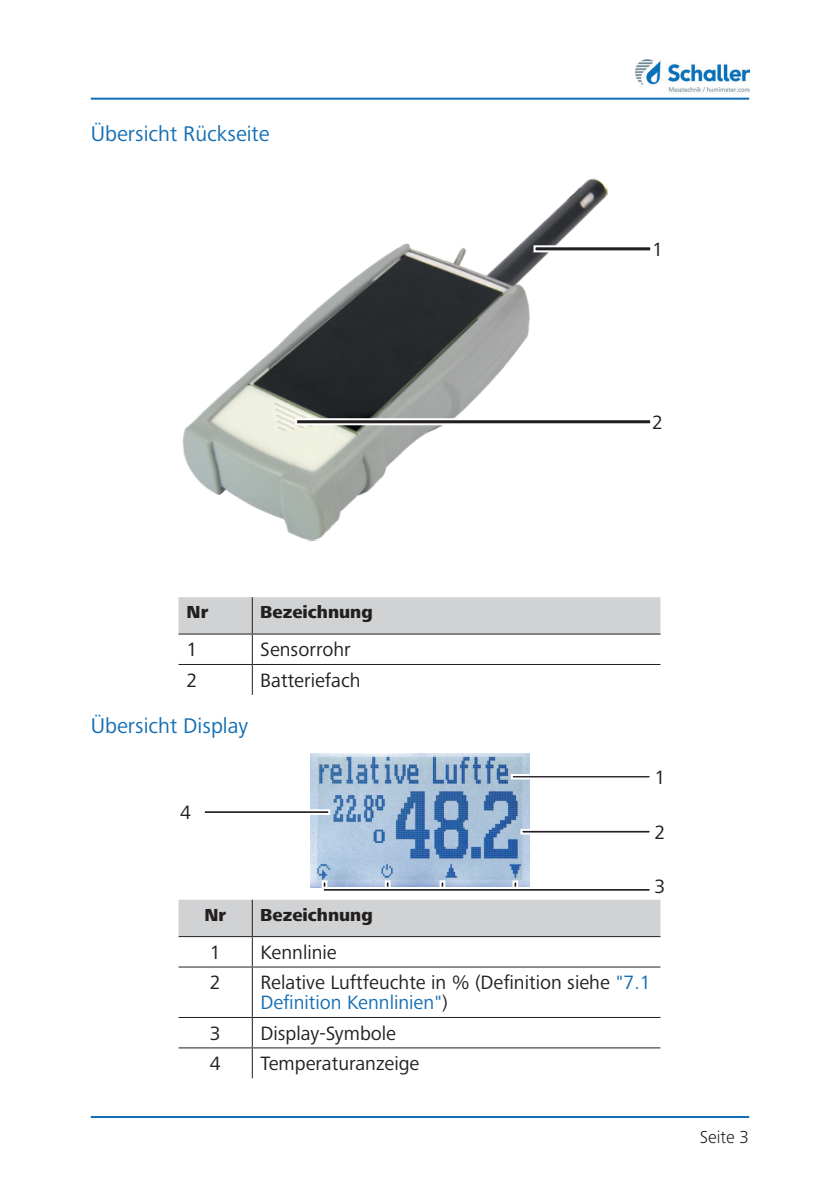
<style>
.page{position:relative;width:840px;height:1191px;background:#fff}
.page>*{position:absolute;margin:0;border:0;box-sizing:border-box;transform-origin:0 0}
.t1{font:22px "Frutiger Next Pro";color:#136eb4}
.t2{font:20px/20px "Frutiger Next Pro";color:#231f20}
.t3{font:800 18px "Frutiger Next Pro";color:#231f20}
.t4{font:300 18px "Frutiger Next Pro";color:#231f20}
.s1{color:#136eb4}
</style>
<div class="page">
<hr style="left:91px;top:98px;width:657px;height:2px;background:#136eb4">
<hr style="left:91px;top:1116px;width:657px;height:2px;background:#136eb4">
<img style="left:635px;top:60px;width:113px;height:32px">
<div style="left:178px;top:597px;width:482px;height:36px;background:#d1d2d4"></div>
<hr style="left:252px;top:597px;width:1px;height:36px;background:#231f20">
<hr style="left:178px;top:633px;width:74px;height:1px;background:#231f20">
<hr style="left:252px;top:633px;width:408px;height:1px;background:#231f20">
<hr style="left:178px;top:664px;width:74px;height:1px;background:#231f20">
<hr style="left:252px;top:664px;width:408px;height:1px;background:#231f20">
<hr style="left:252px;top:634px;width:1px;height:30px;background:#231f20">
<hr style="left:252px;top:665px;width:1px;height:30px;background:#231f20">
<hr style="left:178px;top:1047px;width:74px;height:1px;background:#231f20">
<hr style="left:252px;top:1047px;width:408px;height:1px;background:#231f20">
<hr style="left:178px;top:966px;width:74px;height:1px;background:#231f20">
<hr style="left:252px;top:966px;width:408px;height:1px;background:#231f20">
<hr style="left:178px;top:1017px;width:74px;height:1px;background:#231f20">
<hr style="left:252px;top:1017px;width:408px;height:1px;background:#231f20">
<svg style="left:178px;top:899px;width:482px;height:67px"></svg>
<hr style="left:252px;top:967px;width:1px;height:50px;background:#231f20">
<svg style="left:252px;top:1018px;width:1px;height:29px"></svg>
<hr style="left:252px;top:1048px;width:1px;height:30px;background:#231f20">
<img style="left:310px;top:754px;width:219px;height:133px">
<div style="left:510px;top:774px;width:141px;height:5px;border:2px solid #fff"></div>
<div style="left:520px;top:829px;width:131px;height:5px;border:2px solid #fff"></div>
<div style="left:202px;top:809px;width:128px;height:6px;border:2px solid #fff"></div>
<div style="left:321px;top:887px;width:330px;height:5px;border:2px solid #fff"></div>
<div style="left:512px;top:880px;width:6px;height:8px;border:2px solid #fff"></div>
<div style="left:384px;top:880px;width:6px;height:8px;border:2px solid #fff"></div>
<div style="left:439px;top:880px;width:6px;height:8px;border:2px solid #fff"></div>
<div style="left:321px;top:880px;width:6px;height:8px;border:2px solid #fff"></div>
<img style="left:182px;top:179px;width:426px;height:363px">
<div style="left:296px;top:419px;width:354px;height:5px;background:#231f20"></div>
<div style="left:295px;top:418px;width:356px;height:7px;border:2px solid #fff"></div>
<div style="left:534px;top:246px;width:116px;height:5px;background:#231f20"></div>
<div style="left:533px;top:245px;width:118px;height:7px;border:2px solid #fff"></div>
<p class="t1" style="left:91px;top:121px;width:180px">Übersicht Rückseite</p>
<p class="t2" style="left:651px;top:239px;width:12px">1</p>
<p class="t2" style="left:651px;top:412px;width:12px">2</p>
<p class="t3" style="left:186px;top:602px;width:23px">Nr</p>
<p class="t3" style="left:260px;top:602px;width:114px">Bezeichnung</p>
<p class="t2" style="left:186px;top:640px;width:12px">1</p>
<p class="t2" style="left:260px;top:640px;width:92px">Sensorrohr</p>
<p class="t2" style="left:186px;top:670px;width:12px">2</p>
<p class="t2" style="left:260px;top:670px;width:102px">Batteriefach</p>
<p class="t1" style="left:91px;top:713px;width:159px">Übersicht Display</p>
<p class="t2" style="left:180px;top:802px;width:12px">4</p>
<p class="t2" style="left:654px;top:767px;width:12px">1</p>
<p class="t2" style="left:654px;top:822px;width:12px">2</p>
<p class="t3" style="left:204px;top:904px;width:23px">Nr</p>
<p class="t3" style="left:260px;top:904px;width:114px">Bezeichnung</p>
<p class="t2" style="left:210px;top:942px;width:12px">1</p>
<p class="t2" style="left:260px;top:942px;width:78px">Kennlinie</p>
<p class="t2" style="left:210px;top:972px;width:12px">2</p>
<p class="t2" style="left:260px;top:972px;width:392px">Relative Luftfeuchte in % (Definition siehe <span class="s1">"7.1<br>Definition Kennlinien"</span>)</p>
<p class="t2" style="left:210px;top:1023px;width:12px">3</p>
<p class="t2" style="left:260px;top:1023px;width:137px">Display-Symbole</p>
<p class="t2" style="left:210px;top:1053px;width:12px">4</p>
<p class="t2" style="left:260px;top:1053px;width:160px">Temperaturanzeige</p>
<p class="t2" style="left:654px;top:876px;width:12px">3</p>
<p class="t4" style="left:699px;top:1126px;width:51px">Seite 3</p>
</div>
